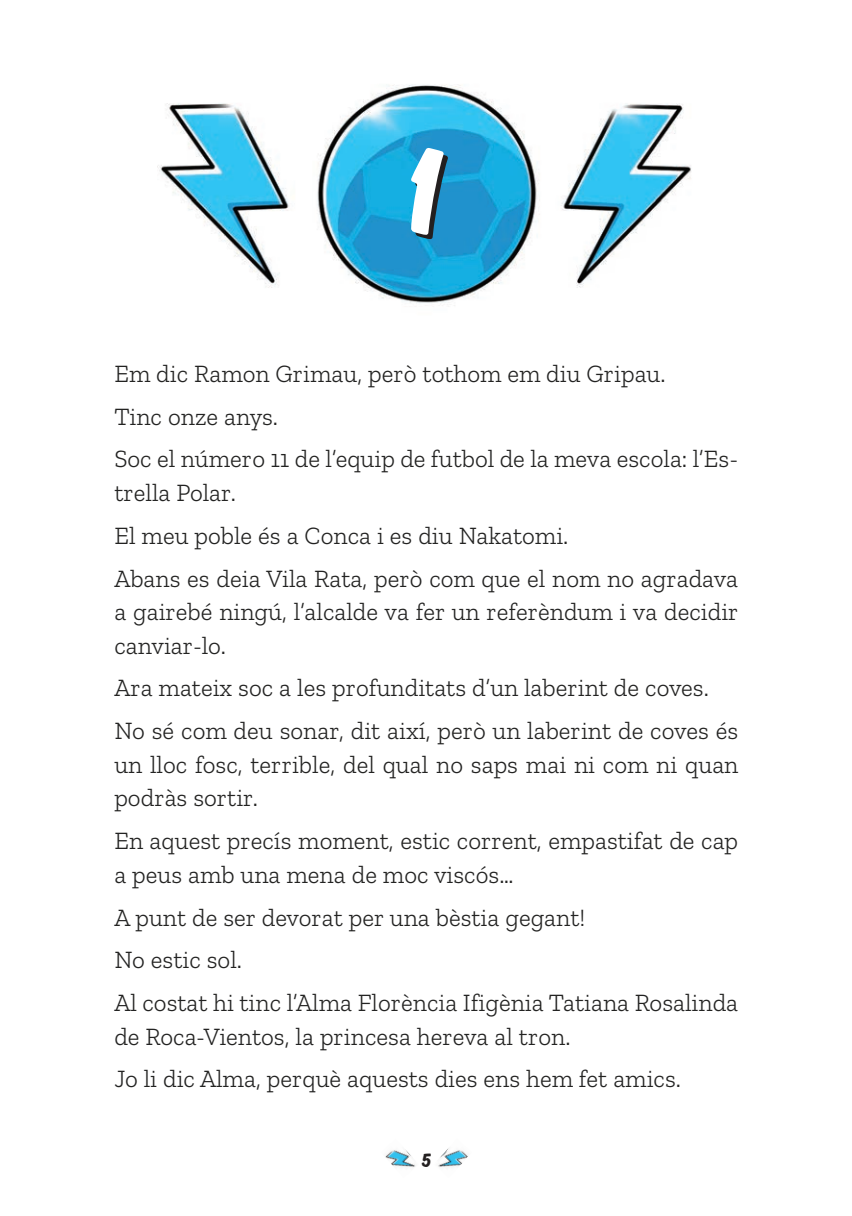
<style>
.page{position:relative;width:852px;height:1216px;background:#fff}
.page>*{position:absolute;margin:0;border:0;box-sizing:border-box;transform-origin:0 0}
.t1{font:130px "Ahkio";color:#fff}
.t2{font:300 25px/42.8px "Zilla Slab";color:#232322}
.t3{font:20.2px "Ahkio";color:#231f20}
</style>
<div class="page">
<img style="left:385px;top:1149px;width:31px;height:19px">
<img style="left:438px;top:1148px;width:30px;height:19px">
<img style="left:317px;top:84px;width:223px;height:222px">
<img style="left:561px;top:103px;width:130px;height:185px">
<img style="left:157px;top:103px;width:132px;height:185px">
<h1 class="t1" style="left:404px;top:115px;width:37px">1</h1>
<p class="t2" style="left:114px;top:352px;width:625px">Em dic Ramon Grimau, però tothom em diu Gripau.<br>Tinc onze anys.<br>Soc el número 11 de l’equip de futbol de la meva escola: l’Es-</p>
<p class="t2" style="left:114px;top:471px;width:625px">trella Polar.<br>El meu poble és a Conca i es diu Nakatomi.<br>Abans es deia Vila Rata, però com que el nom no agradava</p>
<p class="t2" style="left:114px;top:595px;width:626px;line-height:33.6px">a gairebé ningú, l’alcalde va fer un referèndum i va decidir canviar-lo.</p>
<p class="t2" style="left:114px;top:667px;width:625px">Ara mateix soc a les profunditats d’un laberint de coves.<br>No sé com deu sonar, dit així, però un laberint de coves és</p>
<p class="t2" style="left:114px;top:748px;width:625px;line-height:33.6px">un lloc fosc, terrible, del qual no saps mai ni com ni quan podràs sortir.</p>
<p class="t2" style="left:114px;top:824px;width:625px;line-height:33.6px">En aquest precís moment, estic corrent, empastifat de cap a peus amb una mena de moc viscós…</p>
<p class="t2" style="left:114px;top:896px;width:625px">A punt de ser devorat per una bèstia gegant!<br>No estic sol.<br>Al costat hi tinc l’Alma Florència Ifigènia Tatiana Rosalinda</p>
<p class="t2" style="left:114px;top:1015px;width:568px">de Roca-Vientos, la princesa hereva al tron.<br>Jo li dic Alma, perquè aquests dies ens hem fet amics.</p>
<p class="t3" style="left:422px;top:1148px;width:11px">5</p>
</div>
